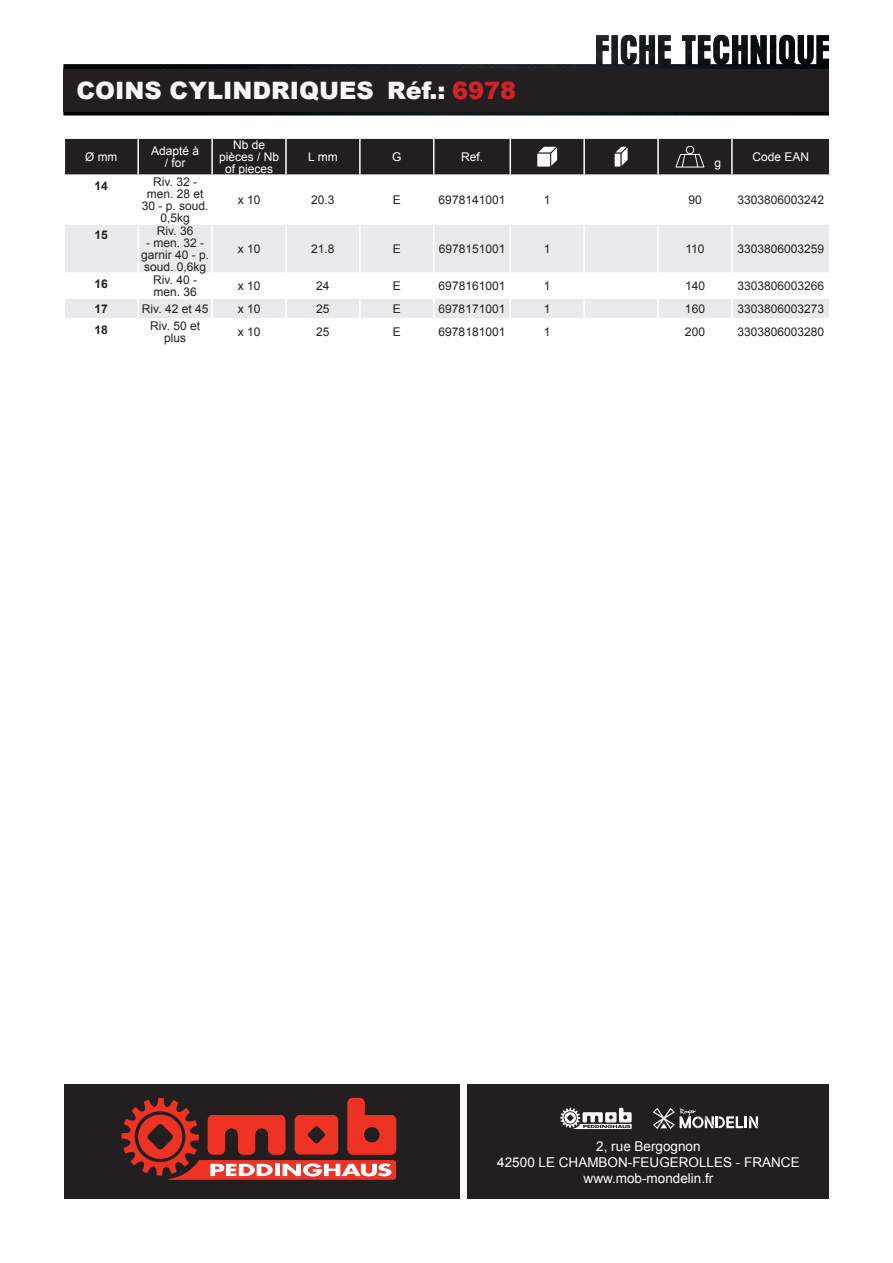
<style>
.page{position:relative;width:893px;height:1263px;background:#fff}
.page>*{position:absolute;margin:0;border:0;box-sizing:border-box;transform-origin:0 0}
.t1{font:900 24px "Arial";color:#f8f8f9}
.t2{font:13.5px/16.4px "Arial";color:#fff;text-align:center}
.t3{font:12px/12px "Arial";color:#231f20;text-align:center}
.t4{font:12px/12px "Arial";color:#fff;text-align:center}
.t5{font:700 12px "Arial";color:#231f20}
.s1{color:#d2232a}
</style>
<div class="page">
<img style="left:64px;top:35px;width:765px;height:80px">
<div style="left:64px;top:1084px;width:395px;height:115px;background:#231f20"></div>
<div style="left:468px;top:1084px;width:361px;height:115px;background:#231f20"></div>
<svg style="left:560px;top:1108px;width:72px;height:21px"></svg>
<svg style="left:653px;top:1108px;width:105px;height:21px"></svg>
<div style="left:64px;top:69px;width:765px;height:43px;background:#231f20"></div>
<svg style="left:65px;top:225px;width:764px;height:93px;fill:#e9eaeb"></svg>
<hr style="left:211px;top:225px;width:2px;height:47px;background:#fff">
<hr style="left:285px;top:225px;width:2px;height:47px;background:#fff">
<hr style="left:359px;top:225px;width:2px;height:47px;background:#fff">
<hr style="left:433px;top:225px;width:1px;height:47px;background:#fff">
<hr style="left:510px;top:225px;width:1px;height:47px;background:#fff">
<hr style="left:583px;top:225px;width:2px;height:47px;background:#fff">
<hr style="left:657px;top:225px;width:2px;height:47px;background:#fff">
<hr style="left:731px;top:225px;width:2px;height:47px;background:#fff">
<hr style="left:138px;top:272px;width:74px;height:2px;background:#fff">
<hr style="left:212px;top:272px;width:74px;height:2px;background:#fff">
<hr style="left:211px;top:274px;width:2px;height:23px;background:#fff">
<hr style="left:286px;top:272px;width:74px;height:2px;background:#fff">
<hr style="left:285px;top:274px;width:2px;height:23px;background:#fff">
<hr style="left:360px;top:272px;width:74px;height:2px;background:#fff">
<hr style="left:359px;top:274px;width:2px;height:23px;background:#fff">
<hr style="left:434px;top:272px;width:76px;height:2px;background:#fff">
<hr style="left:510px;top:272px;width:74px;height:2px;background:#fff">
<hr style="left:584px;top:272px;width:74px;height:2px;background:#fff">
<hr style="left:583px;top:274px;width:2px;height:23px;background:#fff">
<hr style="left:658px;top:272px;width:74px;height:2px;background:#fff">
<hr style="left:657px;top:274px;width:2px;height:23px;background:#fff">
<hr style="left:732px;top:272px;width:98px;height:2px;background:#fff">
<hr style="left:731px;top:274px;width:2px;height:23px;background:#fff">
<hr style="left:138px;top:297px;width:74px;height:2px;background:#fff">
<hr style="left:212px;top:297px;width:74px;height:2px;background:#fff">
<svg style="left:211px;top:299px;width:2px;height:19px"></svg>
<hr style="left:286px;top:297px;width:74px;height:2px;background:#fff">
<svg style="left:285px;top:299px;width:2px;height:19px"></svg>
<hr style="left:360px;top:297px;width:74px;height:2px;background:#fff">
<svg style="left:359px;top:299px;width:2px;height:19px"></svg>
<hr style="left:434px;top:297px;width:76px;height:2px;background:#fff">
<hr style="left:510px;top:297px;width:74px;height:2px;background:#fff">
<hr style="left:584px;top:297px;width:74px;height:2px;background:#fff">
<svg style="left:583px;top:299px;width:2px;height:19px"></svg>
<hr style="left:658px;top:297px;width:74px;height:2px;background:#fff">
<svg style="left:657px;top:299px;width:2px;height:19px"></svg>
<hr style="left:732px;top:297px;width:98px;height:2px;background:#fff">
<svg style="left:731px;top:299px;width:2px;height:19px"></svg>
<svg style="left:433px;top:274px;width:1px;height:44px"></svg>
<svg style="left:510px;top:274px;width:1px;height:44px"></svg>
<hr style="left:137px;top:225px;width:2px;height:47px;background:#fff">
<hr style="left:64px;top:272px;width:74px;height:2px;background:#fff">
<hr style="left:137px;top:274px;width:2px;height:23px;background:#fff">
<hr style="left:64px;top:297px;width:74px;height:2px;background:#fff">
<svg style="left:137px;top:299px;width:2px;height:19px"></svg>
<svg style="left:64px;top:138px;width:766px;height:37px;background:#353132"></svg>
<svg style="left:121px;top:1098px;width:275px;height:82px"></svg>
<h1 class="t1" style="left:76px;top:73px;width:441px">COINS CYLINDRIQUES Réf.: <span class="s1">6978</span></h1>
<p class="t4" style="left:85px;top:151px;width:34px">Ø mm</p>
<p class="t4" style="left:151px;top:145px;width:50px">Adapté à / for</p>
<p class="t4" style="left:219px;top:139px;width:62px">Nb de pièces / Nb of pieces</p>
<p class="t4" style="left:752px;top:151px;width:58px">Code EAN</p>
<p class="t4" style="left:308px;top:151px;width:31px">L mm</p>
<p class="t4" style="left:392px;top:151px;width:11px">G</p>
<p class="t4" style="left:461px;top:151px;width:24px">Ref.</p>
<p class="t4" style="left:715px;top:157px;width:8px">g</p>
<p class="t5" style="left:95px;top:178px;width:15px">14</p>
<p class="t3" style="left:142px;top:176px;width:68px">Riv. 32 - men. 28 et<br>30 - p. soud.<br>0,5kg</p>
<p class="t3" style="left:238px;top:194px;width:24px">x 10</p>
<p class="t3" style="left:311px;top:194px;width:25px">20.3</p>
<p class="t3" style="left:393px;top:194px;width:10px">E</p>
<p class="t3" style="left:439px;top:194px;width:68px">6978141001</p>
<p class="t3" style="left:544px;top:194px;width:8px">1</p>
<p class="t3" style="left:688px;top:194px;width:15px">90</p>
<p class="t3" style="left:737px;top:194px;width:88px">3303806003242</p>
<p class="t5" style="left:95px;top:227px;width:15px">15</p>
<p class="t3" style="left:157px;top:225px;width:38px">Riv. 36</p>
<p class="t3" style="left:141px;top:237px;width:70px">- men. 32 - garnir 40 - p. soud. 0,6kg</p>
<p class="t3" style="left:238px;top:243px;width:24px">x 10</p>
<p class="t3" style="left:311px;top:243px;width:25px">21.8</p>
<p class="t3" style="left:393px;top:243px;width:10px">E</p>
<p class="t3" style="left:439px;top:243px;width:68px">6978151001</p>
<p class="t3" style="left:544px;top:243px;width:8px">1</p>
<p class="t3" style="left:685px;top:243px;width:21px">110</p>
<p class="t3" style="left:737px;top:243px;width:88px">3303806003259</p>
<p class="t5" style="left:95px;top:276px;width:15px">16</p>
<p class="t3" style="left:153px;top:274px;width:45px;text-align:left">Riv. 40 - men. 36</p>
<p class="t3" style="left:238px;top:280px;width:24px">x 10</p>
<p class="t3" style="left:316px;top:280px;width:15px">24</p>
<p class="t3" style="left:393px;top:280px;width:10px">E</p>
<p class="t3" style="left:439px;top:280px;width:68px">6978161001</p>
<p class="t3" style="left:544px;top:280px;width:8px">1</p>
<p class="t3" style="left:685px;top:280px;width:22px">140</p>
<p class="t3" style="left:737px;top:280px;width:88px">3303806003266</p>
<p class="t5" style="left:95px;top:301px;width:15px">17</p>
<p class="t3" style="left:142px;top:303px;width:68px">Riv. 42 et 45</p>
<p class="t3" style="left:238px;top:303px;width:24px">x 10</p>
<p class="t3" style="left:316px;top:303px;width:15px">25</p>
<p class="t3" style="left:393px;top:303px;width:10px">E</p>
<p class="t3" style="left:439px;top:303px;width:68px">6978171001</p>
<p class="t3" style="left:544px;top:303px;width:8px">1</p>
<p class="t3" style="left:685px;top:303px;width:22px">160</p>
<p class="t3" style="left:737px;top:303px;width:88px">3303806003273</p>
<p class="t5" style="left:95px;top:321px;width:15px">18</p>
<p class="t3" style="left:150px;top:320px;width:51px">Riv. 50 et plus</p>
<p class="t3" style="left:238px;top:326px;width:24px">x 10</p>
<p class="t3" style="left:316px;top:326px;width:15px">25</p>
<p class="t3" style="left:393px;top:326px;width:10px">E</p>
<p class="t3" style="left:439px;top:326px;width:68px">6978181001</p>
<p class="t3" style="left:544px;top:326px;width:8px">1</p>
<p class="t3" style="left:685px;top:326px;width:22px">200</p>
<p class="t3" style="left:737px;top:326px;width:88px">3303806003280</p>
<p class="t2" style="left:497px;top:1138px;width:304px">2, rue Bergognon<br>42500 LE CHAMBON-FEUGEROLLES - FRANCE www.mob-mondelin.fr</p>
</div>
